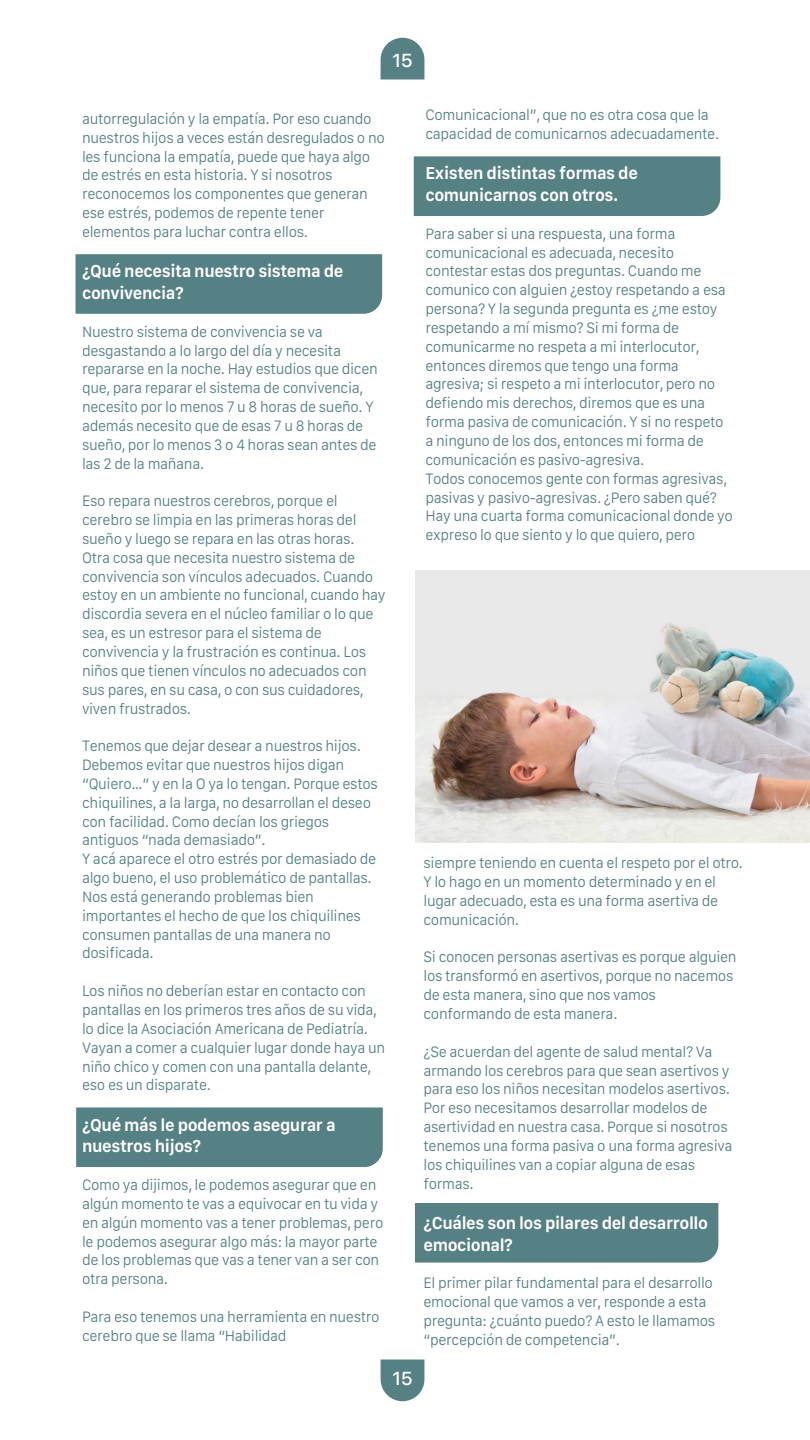
<style>
.page{position:relative;width:810px;height:1440px;background:#fff}
.page>*{position:absolute;margin:0;border:0;box-sizing:border-box;transform-origin:0 0}
.t1{font:500 18.75px "SF Pro Display";color:#fff}
.t2{font:600 18px/21.6px "SF Compact Text";letter-spacing:-.025em;color:#fff;scale:.96 1}
.t3{font:300 15.67px/18.8px "SF Compact Text";letter-spacing:-.025em;color:#558084;scale:.96 1}
</style>
<div class="page">
<div style="left:76px;top:1107px;width:307px;height:60px;background:#558084"></div>
<div style="left:76px;top:254px;width:306px;height:60px;background:#558084"></div>
<svg style="left:381px;top:1360px;width:43px;height:41px;background:#668d90"></svg>
<svg style="left:381px;top:38px;width:43px;height:41px;background:#668d90"></svg>
<img style="left:415px;top:571px;width:395px;height:272px">
<div style="left:414px;top:156px;width:306px;height:60px;background:#558084"></div>
<div style="left:415px;top:1203px;width:303px;height:60px;background:#558084"></div>
<p class="t1" style="left:393px;top:47px;width:21px">15</p>
<p class="t3" style="left:82px;top:109px;width:317px">autorregulación y la empatía. Por eso cuando nuestros hijos a veces están desregulados o no les funciona la empatía, puede que haya algo de estrés en esta historia. Y si nosotros reconocemos los componentes que generan ese estrés, podemos de repente tener elementos para luchar contra ellos.</p>
<p class="t2" style="left:82px;top:260px;width:274px">¿Qué necesita nuestro sistema de convivencia?</p>
<p class="t3" style="left:82px;top:321px;width:310px">Nuestro sistema de convivencia se va desgastando a lo largo del día y necesita repararse en la noche. Hay estudios que dicen que, para reparar el sistema de convivencia, necesito por lo menos 7 u 8 horas de sueño. Y además necesito que de esas 7 u 8 horas de sueño, por lo menos 3 o 4 horas sean antes de las 2 de la mañana.</p>
<p class="t3" style="left:82px;top:491px;width:318px">Eso repara nuestros cerebros, porque el cerebro se limpia en las primeras horas del sueño y luego se repara en las otras horas.<br>Otra cosa que necesita nuestro sistema de convivencia son vínculos adecuados. Cuando estoy en un ambiente no funcional, cuando hay discordia severa en el núcleo familiar o lo que sea, es un estresor para el sistema de convivencia y la frustración es continua. Los niños que tienen vínculos no adecuados con sus pares, en su casa, o con sus cuidadores, viven frustrados.</p>
<p class="t3" style="left:82px;top:736px;width:310px">Tenemos que dejar desear a nuestros hijos.<br>Debemos evitar que nuestros hijos digan “Quiero…” y en la O ya lo tengan. Porque estos chiquilines, a la larga, no desarrollan el deseo con facilidad. Como decían los griegos antiguos “nada demasiado”.<br>Y acá aparece el otro estrés por demasiado de algo bueno, el uso problemático de pantallas.<br>Nos está generando problemas bien importantes el hecho de que los chiquilines consumen pantallas de una manera no dosificada.</p>
<p class="t3" style="left:82px;top:981px;width:317px">Los niños no deberían estar en contacto con pantallas en los primeros tres años de su vida, lo dice la Asociación Americana de Pediatría.<br>Vayan a comer a cualquier lugar donde haya un niño chico y comen con una pantalla delante, eso es un disparate.</p>
<p class="t2" style="left:82px;top:1113px;width:266px">¿Qué más le podemos asegurar a nuestros hijos?</p>
<p class="t3" style="left:82px;top:1175px;width:315px">Como ya dijimos, le podemos asegurar que en algún momento te vas a equivocar en tu vida y en algún momento vas a tener problemas, pero le podemos asegurar algo más: la mayor parte de los problemas que vas a tener van a ser con otra persona.</p>
<p class="t3" style="left:82px;top:1307px;width:311px">Para eso tenemos una herramienta en nuestro cerebro que se llama “Habilidad</p>
<p class="t1" style="left:393px;top:1365px;width:21px">15</p>
<p class="t3" style="left:425px;top:105px;width:307px">Comunicacional”, que no es otra cosa que la capacidad de comunicarnos adecuadamente.</p>
<p class="t2" style="left:425px;top:162px;width:223px">Existen distintas formas de comunicarnos con otros.</p>
<p class="t3" style="left:425px;top:223px;width:322px">Para saber si una respuesta, una forma comunicacional es adecuada, necesito contestar estas dos preguntas. Cuando me comunico con alguien ¿estoy respetando a esa persona? Y la segunda pregunta es ¿me estoy respetando a mí mismo? Si mi forma de comunicarme no respeta a mi interlocutor, entonces diremos que tengo una forma agresiva; si respeto a mi interlocutor, pero no defiendo mis derechos, diremos que es una forma pasiva de comunicación. Y si no respeto a ninguno de los dos, entonces mi forma de comunicación es pasivo-agresiva.<br>Todos conocemos gente con formas agresivas, pasivas y pasivo-agresivas. ¿Pero saben qué?<br>Hay una cuarta forma comunicacional donde yo expreso lo que siento y lo que quiero, pero</p>
<p class="t3" style="left:424px;top:853px;width:334px">siempre teniendo en cuenta el respeto por el otro.<br>Y lo hago en un momento determinado y en el lugar adecuado, esta es una forma asertiva de comunicación.</p>
<p class="t3" style="left:424px;top:947px;width:328px">Si conocen personas asertivas es porque alguien los transformó en asertivos, porque no nacemos de esta manera, sino que nos vamos conformando de esta manera.</p>
<p class="t3" style="left:424px;top:1041px;width:324px">¿Se acuerdan del agente de salud mental? Va armando los cerebros para que sean asertivos y para eso los niños necesitan modelos asertivos.<br>Por eso necesitamos desarrollar modelos de asertividad en nuestra casa. Porque si nosotros tenemos una forma pasiva o una forma agresiva los chiquilines van a copiar alguna de esas formas.</p>
<p class="t2" style="left:424px;top:1211px;width:298px">¿Cuáles son los pilares del desarrollo emocional?</p>
<p class="t3" style="left:424px;top:1273px;width:305px">El primer pilar fundamental para el desarrollo emocional que vamos a ver, responde a esta pregunta: ¿cuánto puedo? A esto le llamamos “percepción de competencia”.</p>
</div>
